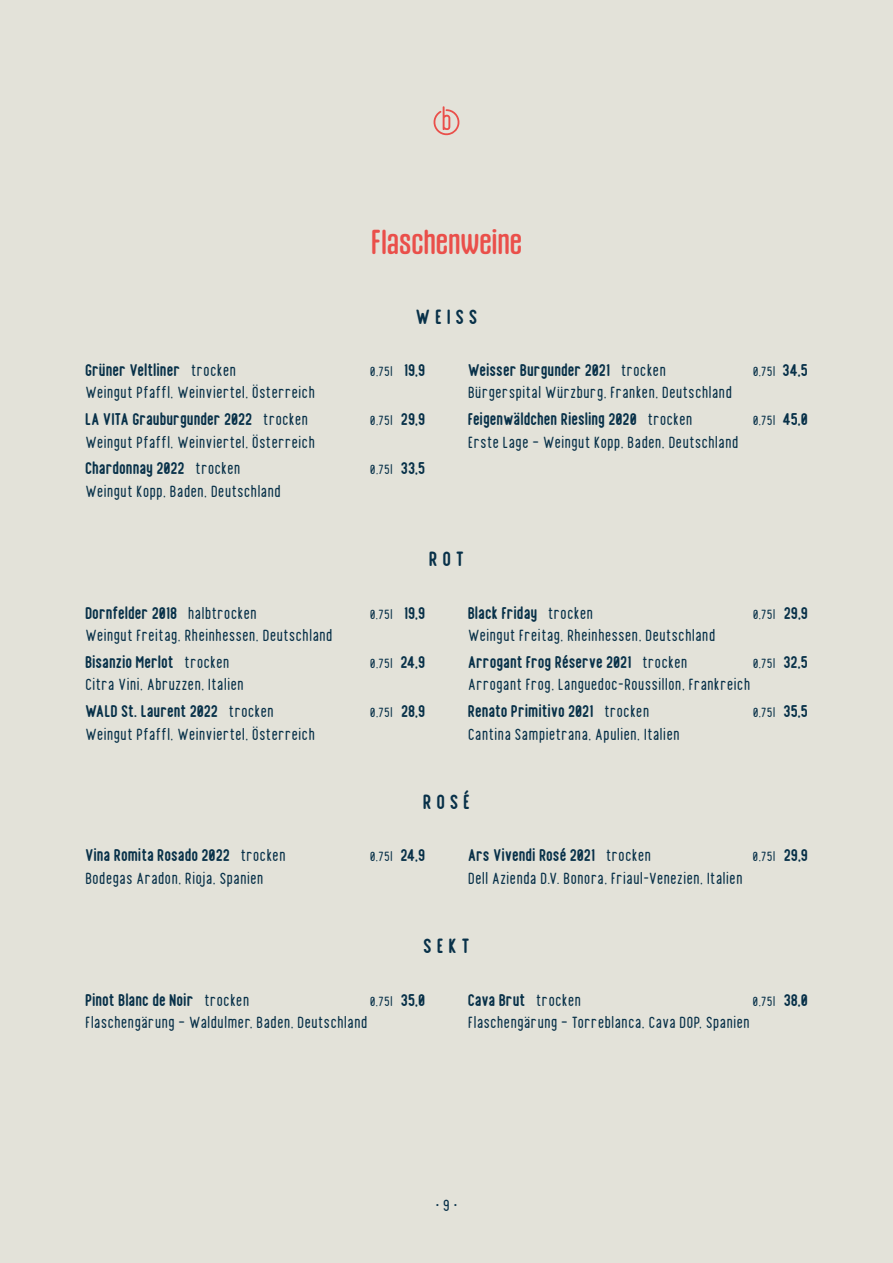
<style>
.page{position:relative;width:893px;height:1263px;background:#e3e2d9}
.page>*{position:absolute;margin:0;border:0;box-sizing:border-box;transform-origin:0 0}
._1_Kategorie{font:33px "Gothiks Round";letter-spacing:-.005em;color:#ea4f4a}
._2_Gericht{font:700 25.5px "Finland Rounded";letter-spacing:.19em;color:#083149}
._3_Beilagen{font:21px "Finland Rounded";color:#083149}
._3_Beilagen-2{font:700 21px "Finland Rounded";color:#083149}
._3_Beilagen-3{font:17.25px "Finland Rounded";letter-spacing:-.005em;color:#083149}
.s1{font-weight:400}
.s2{font-weight:700;font-size:21px}
</style>
<div class="page">
<svg style="left:433px;top:106px;width:27px;height:29px"></svg>
<p class="_1_Kategorie" style="left:371px;top:222px;width:153px">Flaschenweine</p>
<p class="_2_Gericht" style="left:415px;top:305px;width:64px">WEISS</p>
<p class="_3_Beilagen-2" style="left:85px;top:360px;width:153px">Grüner Veltliner <span class="s1">trocken</span></p>
<p class="_3_Beilagen-3" style="left:370px;top:364px;width:57px">0,75l <span class="s2">19,9</span></p>
<p class="_3_Beilagen" style="left:85px;top:384px;width:232px">Weingut Pfaffl, Weinviertel, Österreich</p>
<p class="_3_Beilagen-2" style="left:85px;top:410px;width:225px">LA VITA Grauburgunder 2022 <span class="s1">trocken</span></p>
<p class="_3_Beilagen-3" style="left:370px;top:413px;width:57px">0,75l <span class="s2">29,9</span></p>
<p class="_3_Beilagen" style="left:85px;top:433px;width:232px">Weingut Pfaffl, Weinviertel, Österreich</p>
<p class="_3_Beilagen-2" style="left:85px;top:459px;width:157px">Chardonnay 2022 <span class="s1">trocken</span></p>
<p class="_3_Beilagen-3" style="left:370px;top:463px;width:57px">0,75l <span class="s2">33,5</span></p>
<p class="_3_Beilagen" style="left:85px;top:482px;width:197px">Weingut Kopp, Baden, Deutschland</p>
<p class="_3_Beilagen-2" style="left:468px;top:360px;width:200px">Weisser Burgunder 2021 <span class="s1">trocken</span></p>
<p class="_3_Beilagen-3" style="left:753px;top:364px;width:57px">0,75l <span class="s2">34,5</span></p>
<p class="_3_Beilagen" style="left:468px;top:384px;width:266px">Bürgerspital Würzburg, Franken, Deutschland</p>
<p class="_3_Beilagen-2" style="left:468px;top:410px;width:226px">Feigenwäldchen Riesling 2020 <span class="s1">trocken</span></p>
<p class="_3_Beilagen-3" style="left:753px;top:413px;width:57px">0,75l <span class="s2">45,0</span></p>
<p class="_3_Beilagen" style="left:468px;top:433px;width:272px">Erste Lage – Weingut Kopp, Baden, Deutschland</p>
<p class="_2_Gericht" style="left:429px;top:548px;width:37px">ROT</p>
<p class="_3_Beilagen-2" style="left:85px;top:603px;width:173px">Dornfelder 2018 <span class="s1">halbtrocken</span></p>
<p class="_3_Beilagen-3" style="left:370px;top:607px;width:57px">0,75l <span class="s2">19,9</span></p>
<p class="_3_Beilagen" style="left:85px;top:627px;width:249px">Weingut Freitag, Rheinhessen, Deutschland</p>
<p class="_3_Beilagen-2" style="left:85px;top:652px;width:146px">Bisanzio Merlot <span class="s1">trocken</span></p>
<p class="_3_Beilagen-3" style="left:370px;top:656px;width:57px">0,75l <span class="s2">24,9</span></p>
<p class="_3_Beilagen" style="left:85px;top:676px;width:160px">Citra Vini, Abruzzen, Italien</p>
<p class="_3_Beilagen-2" style="left:85px;top:702px;width:190px">WALD St. Laurent 2022 <span class="s1">trocken</span></p>
<p class="_3_Beilagen-3" style="left:370px;top:705px;width:57px">0,75l <span class="s2">28,9</span></p>
<p class="_3_Beilagen" style="left:85px;top:725px;width:232px">Weingut Pfaffl, Weinviertel, Österreich</p>
<p class="_3_Beilagen-2" style="left:468px;top:603px;width:127px">Black Friday <span class="s1">trocken</span></p>
<p class="_3_Beilagen-3" style="left:753px;top:607px;width:57px">0,75l <span class="s2">29,9</span></p>
<p class="_3_Beilagen" style="left:468px;top:627px;width:249px">Weingut Freitag, Rheinhessen, Deutschland</p>
<p class="_3_Beilagen-2" style="left:468px;top:652px;width:221px">Arrogant Frog Réserve 2021 <span class="s1">trocken</span></p>
<p class="_3_Beilagen-3" style="left:753px;top:656px;width:57px">0,75l <span class="s2">32,5</span></p>
<p class="_3_Beilagen" style="left:468px;top:676px;width:284px">Arrogant Frog, Languedoc-Roussillon, Frankreich</p>
<p class="_3_Beilagen-2" style="left:468px;top:702px;width:183px">Renato Primitivo 2021 <span class="s1">trocken</span></p>
<p class="_3_Beilagen-3" style="left:753px;top:705px;width:57px">0,75l <span class="s2">35,5</span></p>
<p class="_3_Beilagen" style="left:468px;top:725px;width:214px">Cantina Sampietrana, Apulien, Italien</p>
<p class="_2_Gericht" style="left:423px;top:790px;width:49px">ROSÉ</p>
<p class="_3_Beilagen-2" style="left:85px;top:846px;width:202px">Vina Romita Rosado 2022 <span class="s1">trocken</span></p>
<p class="_3_Beilagen-3" style="left:370px;top:850px;width:57px">0,75l <span class="s2">24,9</span></p>
<p class="_3_Beilagen" style="left:85px;top:870px;width:180px">Bodegas Aradon, Rioja, Spanien</p>
<p class="_3_Beilagen-2" style="left:468px;top:846px;width:185px">Ars Vivendi Rosé 2021 <span class="s1">trocken</span></p>
<p class="_3_Beilagen-3" style="left:753px;top:850px;width:57px">0,75l <span class="s2">29,9</span></p>
<p class="_3_Beilagen" style="left:468px;top:870px;width:276px">Dell Azienda D.V. Bonora, Friaul-Venezien, Italien</p>
<p class="_2_Gericht" style="left:423px;top:935px;width:48px">SEKT</p>
<p class="_3_Beilagen-2" style="left:85px;top:990px;width:166px">Pinot Blanc de Noir <span class="s1">trocken</span></p>
<p class="_3_Beilagen-3" style="left:370px;top:994px;width:57px">0,75l <span class="s2">35,0</span></p>
<p class="_3_Beilagen" style="left:85px;top:1014px;width:284px">Flaschengärung – Waldulmer, Baden, Deutschland</p>
<p class="_3_Beilagen-2" style="left:468px;top:990px;width:115px">Cava Brut <span class="s1">trocken</span></p>
<p class="_3_Beilagen-3" style="left:753px;top:994px;width:57px">0,75l <span class="s2">38,0</span></p>
<p class="_3_Beilagen" style="left:468px;top:1014px;width:284px">Flaschengärung – Torreblanca, Cava DOP, Spanien</p>
<p class="_3_Beilagen" style="left:435px;top:1197px;width:24px">• 9 •</p>
</div>
